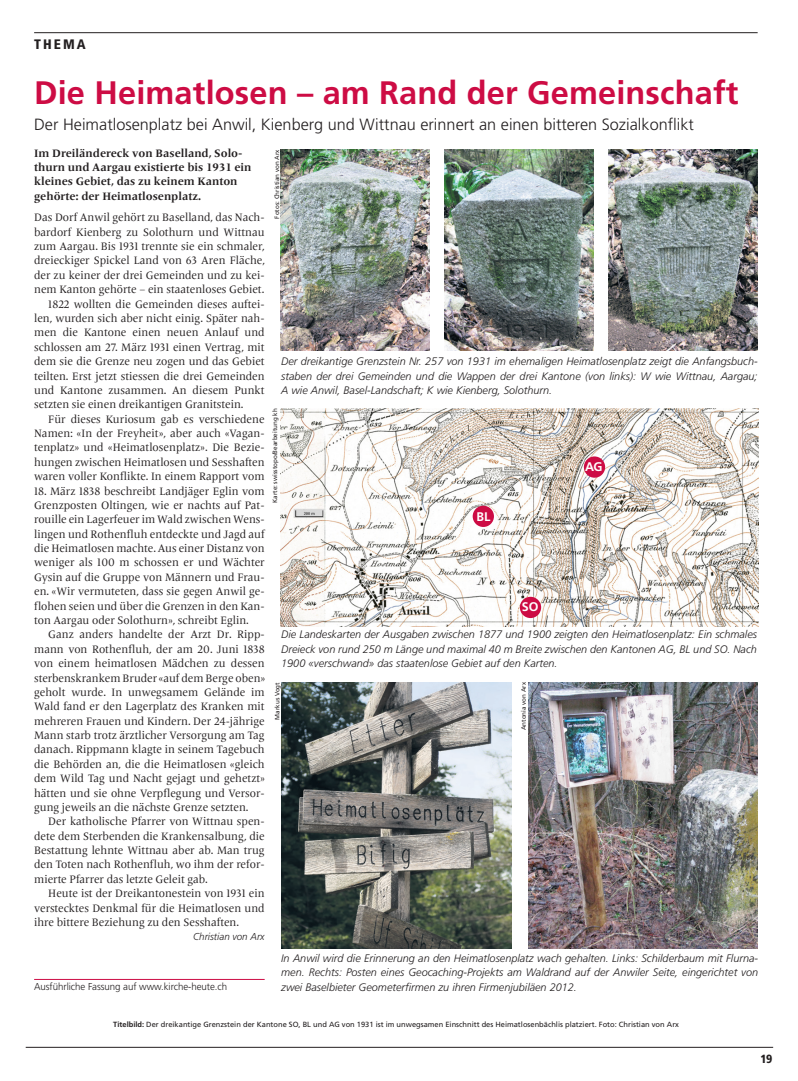
<style>
.page{position:relative;width:798px;height:1081px;background:#fff}
.page>*{position:absolute;margin:0;border:0;box-sizing:border-box;transform-origin:0 0}
.t1{font:700 32.5px "Frutiger LT Pro";letter-spacing:.005em;color:#cd0c44}
.t2{font:300 16.25px "Frutiger LT Pro";color:#231f20}
.t3{font:900 condensed 13.75px "Frutiger LT Pro";letter-spacing:.15em;color:#231f20}
.t4{font:700 12.5px "Frutiger LT Pro";color:#fff}
.t5{font:900 condensed 11.88px "Frutiger LT Pro";color:#231f20}
.t6{font:11.25px/14.4px "Frutiger Serif LT Pro";color:#231f20;text-align:justify}
.t7{font:700 11.25px/14.4px "Frutiger Serif LT Pro";color:#231f20}
.t8{font:italic 300 10.88px/14.4px "Frutiger LT Pro";color:#231f20;text-align:justify}
.t9{font:300 10px "Frutiger LT Pro";letter-spacing:-.005em;color:#231f20}
.t10{font:italic 300 10px "Frutiger LT Pro";color:#231f20}
.t11{font:7.5px "Frutiger LT Pro";color:#231f20}
.t12{font:6.25px "Frutiger LT Pro";color:#231f20}
.s1{font-weight:700}
.s2{font-family:"Frutiger LT Std"}
</style>
<div class="page">
<hr style="left:26px;top:1047px;width:746px;height:1px;background:#231f20">
<hr style="left:34px;top:32px;width:723px;height:1px;background:#231f20">
<img style="left:281px;top:408px;width:476px;height:218px">
<div style="left:519px;top:597px;width:22px;height:21px;background:#cd0c44;border-radius:50%"></div>
<div style="left:472px;top:506px;width:22px;height:21px;background:#cd0c44;border-radius:50%"></div>
<hr style="left:34px;top:979px;width:230px;height:1px;background:#cd0c44">
<div style="left:583px;top:456px;width:22px;height:22px;background:#cd0c44;border-radius:50%"></div>
<img style="left:281px;top:682px;width:230px;height:266px">
<img style="left:528px;top:682px;width:229px;height:266px">
<img style="left:280px;top:149px;width:149px;height:202px">
<img style="left:444px;top:149px;width:149px;height:201px">
<img style="left:608px;top:149px;width:149px;height:202px">
<p class="t3" style="left:34px;top:36px;width:53px">THEMA</p>
<h1 class="t1" style="left:34px;top:73px;width:705px">Die Heimatlosen – am Rand der Gemeinschaft</h1>
<h2 class="t2" style="left:34px;top:115px;width:661px">Der Heimatlosenplatz bei Anwil, Kienberg und Wittnau erinnert an einen bitteren Sozialkonflikt</h2>
<p class="t7" style="left:34px;top:146px;width:219px">Im Dreiländereck von Baselland, Solo&shy;thurn und Aargau existierte bis 1931 ein kleines Gebiet, das zu keinem Kanton gehörte: der Heimatlosenplatz.</p>
<p class="t6" style="left:34px;top:210px;width:232px">Das Dorf Anwil gehört zu Baselland, das Nach-</p>
<p class="t6" style="left:34px;top:225px;width:232px">bardorf Kienberg zu Solothurn und Wittnau</p>
<p class="t6" style="left:34px;top:239px;width:232px">zum Aargau. Bis 1931 trennte sie ein schmaler,</p>
<p class="t6" style="left:34px;top:254px;width:232px">dreieckiger Spickel Land von 63 Aren Fläche,</p>
<p class="t6" style="left:34px;top:268px;width:232px">der zu keiner der drei Gemeinden und zu kei-</p>
<p class="t6" style="left:34px;top:282px;width:232px">nem Kanton gehörte – ein staatenloses Gebiet.</p>
<p class="t6" style="left:48px;top:297px;width:218px">1822 wollten die Gemeinden dieses auftei-</p>
<p class="t6" style="left:34px;top:311px;width:232px">len, wurden sich aber nicht einig. Später nah-</p>
<p class="t6" style="left:34px;top:325px;width:232px">men die Kantone einen neuen Anlauf und</p>
<p class="t6" style="left:34px;top:340px;width:232px">schlossen am 27. März 1931 einen Vertrag, mit</p>
<p class="t6" style="left:34px;top:354px;width:232px">dem sie die Grenze neu zogen und das Gebiet</p>
<p class="t6" style="left:34px;top:369px;width:232px">teilten. Erst jetzt stiessen die drei Gemeinden</p>
<p class="t6" style="left:34px;top:383px;width:232px">und Kantone zusammen. An diesem Punkt</p>
<p class="t6" style="left:34px;top:397px;width:211px">setzten sie einen dreikantigen Granitstein.</p>
<p class="t6" style="left:48px;top:412px;width:218px">Für dieses Kuriosum gab es verschiedene</p>
<p class="t6" style="left:34px;top:426px;width:232px">Namen: «In der Freyheit», aber auch «Vagan-</p>
<p class="t6" style="left:34px;top:440px;width:232px">tenplatz» und «Heimatlosenplatz». Die Bezie-</p>
<p class="t6" style="left:34px;top:455px;width:232px">hungen zwischen Heimatlosen und Sesshaften</p>
<p class="t6" style="left:34px;top:469px;width:232px">waren voller Konflikte. In einem Rapport vom</p>
<p class="t6" style="left:34px;top:484px;width:232px">18. März 1838 beschreibt Landjäger Eglin vom Grenzposten Oltingen, wie er nachts auf Pat&shy;rouille ein Lagerfeuer im Wald zwischen Wens&shy;lingen und Rothenfluh entdeckte und Jagd auf die Heimatlosen machte. Aus einer Distanz von weniger als 100 m schossen er und Wächter Gysin auf die Gruppe von Männern und Frau&shy;en. «Wir vermuteten, dass sie gegen Anwil ge&shy;flohen seien und über die Grenzen in den Kan&shy;ton Aargau oder Solothurn», schreibt Eglin.</p>
<p class="t6" style="left:34px;top:627px;width:233px;text-indent:14px">Ganz anders handelte der Arzt Dr. Ripp&shy;mann von Rothenfluh, der am 20. Juni 1838 von einem heimatlosen Mädchen zu dessen sterbenskrankem Bruder «auf dem Berge oben» geholt wurde. In unwegsamem Gelände im Wald fand er den Lagerplatz des Kranken mit mehreren Frauen und Kindern. Der 24-jährige Mann starb trotz ärztlicher Versorgung am Tag danach. Rippmann klagte in seinem Tagebuch die Behörden an, die die Heimatlosen «gleich dem Wild Tag und Nacht gejagt und gehetzt» hätten und sie ohne Verpflegung und Versor&shy;gung jeweils an die nächste Grenze setzten.</p>
<p class="t6" style="left:34px;top:814px;width:232px;text-indent:14px">Der katholische Pfarrer von Wittnau spen&shy;dete dem Sterbenden die Krankensalbung, die Bestattung lehnte Wittnau aber ab. Man trug den Toten nach Rothenfluh, wo ihm der refor&shy;mierte Pfarrer das letzte Geleit gab.</p>
<p class="t6" style="left:34px;top:886px;width:232px;text-indent:14px">Heute ist der Dreikantonestein von 1931 ein verstecktes Denkmal für die Heimatlosen und ihre bittere Beziehung zu den Sesshaften.</p>
<p class="t10" style="left:193px;top:931px;width:73px">Christian von Arx</p>
<p class="t12" style="left:273px;top:219px;width:71px;rotate:-90deg">Fotos: Christian von Arx</p>
<p class="t8" style="left:281px;top:354px;width:477px">Der dreikantige Grenzstein Nr. 257 von 1931 im ehemaligen Heimatlosenplatz zeigt die Anfangsbuch&shy;staben der drei Gemeinden und die Wappen der drei Kantone (von links): W wie Wittnau, Aargau; A wie Anwil, Basel-Landschaft; K wie Kienberg, Solothurn.</p>
<p class="t12" style="left:271px;top:503px;width:96px;rotate:-90deg">Karte: swisstopo/Bearbeitung kh</p>
<p class="t4" style="left:585px;top:459px;width:19px">AG</p>
<p class="t4" style="left:476px;top:509px;width:15px">BL</p>
<p class="t4" style="left:521px;top:599px;width:18px">SO</p>
<p class="t8" style="left:281px;top:627px;width:477px">Die Landeskarten der Ausgaben zwischen 1877 und 1900 zeigten den Heimatlosenplatz: Ein schmales Dreieck von rund 250 m Länge und maximal 40 m Breite zwischen den Kantonen AG, BL und SO. Nach 1900 «verschwand» das staatenlose Gebiet auf den Karten.</p>
<p class="t12" style="left:519px;top:730px;width:49px;rotate:-90deg">Antonia von Arx</p>
<p class="t12" style="left:273px;top:719px;width:39px;rotate:-90deg">Markus Vogt</p>
<p class="t9" style="left:34px;top:981px;width:194px">Ausführliche Fassung auf www.kirche-heute.ch</p>
<p class="t8" style="left:281px;top:951px;width:478px">In Anwil wird die Erinnerung an den Heimatlosenplatz wach gehalten. Links: Schilderbaum mit Flurna&shy;men. Rechts: Posten eines Geocaching-Projekts am Waldrand auf der Anwiler Seite, eingerichtet von zwei Baselbieter Geometerfirmen zu ihren Firmenjubiläen 2012.</p>
<p class="t11" style="left:113px;top:1020px;width:567px"><span class="s1">Titelbild:</span> Der dreikantige Grenzstein der Kantone SO, BL und AG von 1931 ist im unwegsamen Einschnitt des Heimatlosenbächlis platziert. Foto: Christian von Arx</p>
<p class="t5" style="left:744px;top:1051px;width:29px">23 <span class="s2">19</span></p>
</div>
